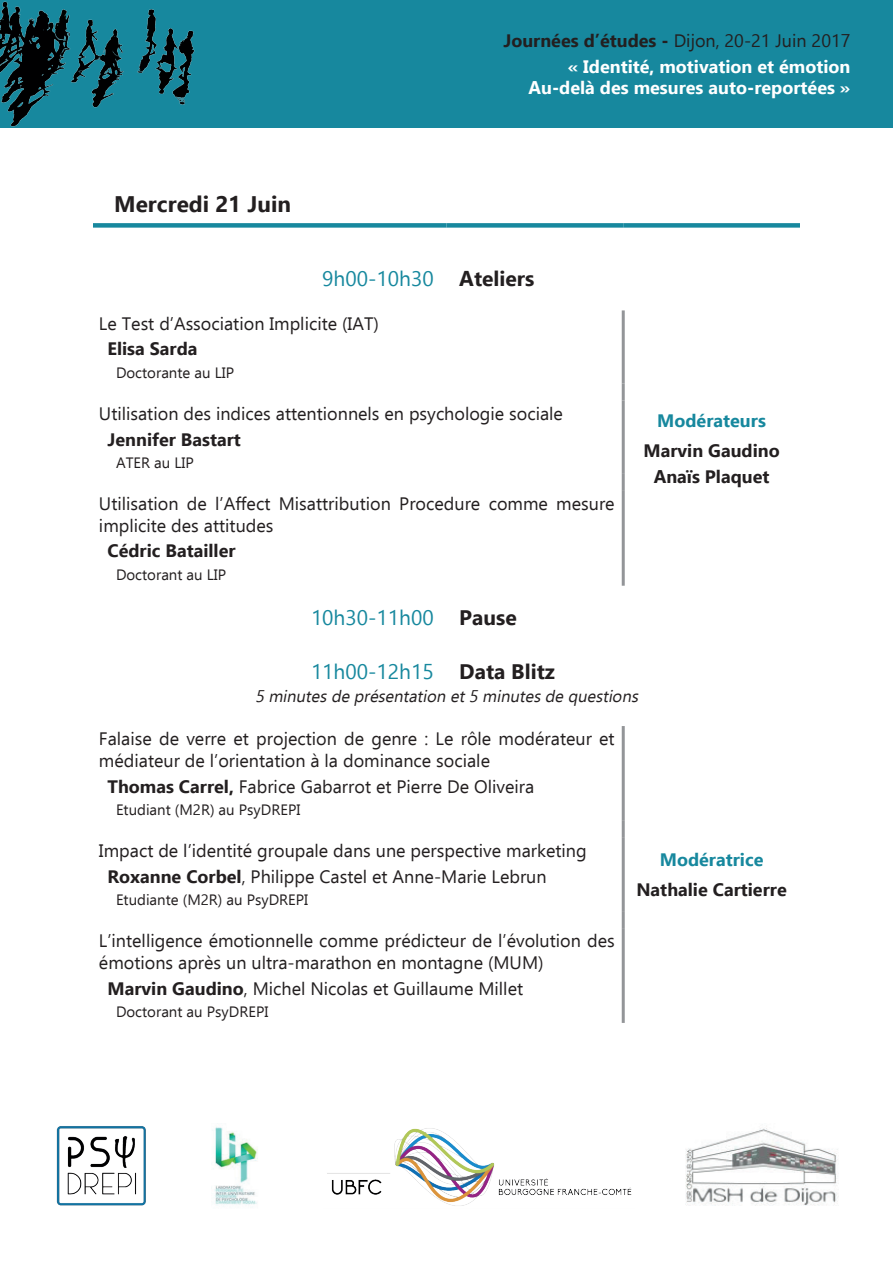
<style>
.page{position:relative;width:893px;height:1263px;background:#fff}
.page>*{position:absolute;margin:0;border:0;box-sizing:border-box;transform-origin:0 0}
.t1{font:700 22.5px "Ebrima";color:#231f20}
.t2{font:21px "Ebrima";color:#17889e}
.t3{font:18px/21.6px "Ebrima";color:#231f20}
.t4{font:700 18px/25.8px "Ebrima";color:#fff;text-align:right}
.t5{font:700 18px/25.8px "Ebrima";color:#231f20;text-align:center}
.t6{font:700 18px "Ebrima";color:#17889e}
.t7{font:italic 16.5px "Ebrima";color:#231f20}
.t8{font:15px "Ebrima";color:#231f20}
.s1{color:#231f20}
.s2{font-weight:400;color:#231f20}
.s3{font-weight:700;color:#231f20}
.s4{font-weight:700}
</style>
<div class="page">
<div style="left:197px;top:1px;width:696px;height:127px;background:#17889e"></div>
<div style="left:93px;top:223px;width:353px;height:5px;background:#17889e"></div>
<div style="left:446px;top:223px;width:177px;height:5px;background:#17889e"></div>
<div style="left:623px;top:223px;width:177px;height:5px;background:#17889e"></div>
<hr style="left:622px;top:726px;width:3px;height:95px;background:#939598">
<hr style="left:622px;top:821px;width:3px;height:17px;background:#939598">
<hr style="left:622px;top:838px;width:3px;height:73px;background:#939598">
<hr style="left:622px;top:911px;width:3px;height:17px;background:#939598">
<hr style="left:622px;top:928px;width:3px;height:95px;background:#939598">
<hr style="left:622px;top:310px;width:3px;height:74px;background:#939598">
<hr style="left:622px;top:384px;width:3px;height:17px;background:#939598">
<hr style="left:622px;top:401px;width:3px;height:73px;background:#939598">
<hr style="left:622px;top:474px;width:3px;height:17px;background:#939598">
<hr style="left:622px;top:491px;width:3px;height:95px;background:#939598">
<img style="left:56px;top:1126px;width:90px;height:80px">
<img style="left:214px;top:1127px;width:44px;height:78px">
<img style="left:0;top:0;width:197px;height:128px">
<img style="left:327px;top:1128px;width:305px;height:78px">
<img style="left:685px;top:1128px;width:154px;height:78px">
<p class="t1" style="left:114px;top:188px;width:178px">Mercredi 21 Juin</p>
<p class="t4" style="left:503px;top:28px;width:349px"><span class="s1">Journées d’études -</span> <span class="s2">Dijon, 20-21 Juin 2017 </span>« Identité, motivation et émotion</p>
<p class="t4" style="left:528px;top:76px;width:323px">Au-delà des mesures auto-reportées »</p>
<p class="t2" style="left:322px;top:264px;width:214px">9h00-10h30 <span class="s3">Ateliers</span></p>
<p class="t3" style="left:99px;top:312px;width:281px">Le Test d’Association Implicite (IAT)</p>
<p class="t5" style="left:107px;top:337px;width:92px">Elisa Sarda</p>
<p class="t8" style="left:116px;top:362px;width:120px">Doctorante au LIP</p>
<p class="t3" style="left:99px;top:402px;width:466px">Utilisation des indices attentionnels en psychologie sociale</p>
<p class="t5" style="left:107px;top:427px;width:135px">Jennifer Bastart</p>
<p class="t8" style="left:116px;top:452px;width:79px">ATER au LIP</p>
<p class="t3" style="left:99px;top:492px;width:517px">Utilisation de l’Affect Misattribution Procedure comme mesure implicite des attitudes</p>
<p class="t5" style="left:107px;top:539px;width:130px">Cédric Batailler</p>
<p class="t8" style="left:116px;top:564px;width:112px">Doctorant au LIP</p>
<p class="t2" style="left:311px;top:603px;width:207px">10h30-11h00 <span class="s3">Pause</span></p>
<p class="t2" style="left:311px;top:657px;width:245px">11h00-12h15 <span class="s3">Data Blitz</span></p>
<p class="t7" style="left:255px;top:684px;width:388px">5 minutesde présentation et5 minutesde questions</p>
<p class="t3" style="left:99px;top:728px;width:517px">Falaise de verre et projection de genre : Le rôle modérateur et médiateur de l’orientation à la dominance sociale</p>
<p class="t3" style="left:107px;top:775px;width:428px"><span class="s4">Thomas Carrel,</span> Fabrice Gabarrot et Pierre De Oliveira</p>
<p class="t8" style="left:116px;top:799px;width:186px">Etudiant (M2R) au PsyDREPI</p>
<p class="t6" style="left:657px;top:407px;width:110px">Modérateurs</p>
<p class="t5" style="left:643px;top:438px;width:138px">Marvin Gaudino<br>Anaïs Plaquet</p>
<p class="t3" style="left:107px;top:837px;width:481px;line-height:25.8px;text-indent:-8px">Impact de l’identité groupale dans une perspective marketing<br><span class="s4">Roxanne Corbel</span>, Philippe Castel et Anne-Marie Lebrun</p>
<p class="t8" style="left:116px;top:889px;width:194px">Etudiante (M2R) au PsyDREPI</p>
<p class="t3" style="left:99px;top:930px;width:517px">L’intelligence émotionnelle comme prédicteur de l’évolution des émotions après un ultra-marathon en montagne (MUM)</p>
<p class="t3" style="left:107px;top:977px;width:417px"><span class="s4">Marvin Gaudino</span>, Michel Nicolas et Guillaume Millet</p>
<p class="t8" style="left:116px;top:1001px;width:154px">Doctorant au PsyDREPI</p>
<p class="t6" style="left:660px;top:846px;width:105px">Modératrice</p>
<p class="t5" style="left:636px;top:878px;width:152px">Nathalie Cartierre</p>
</div>
